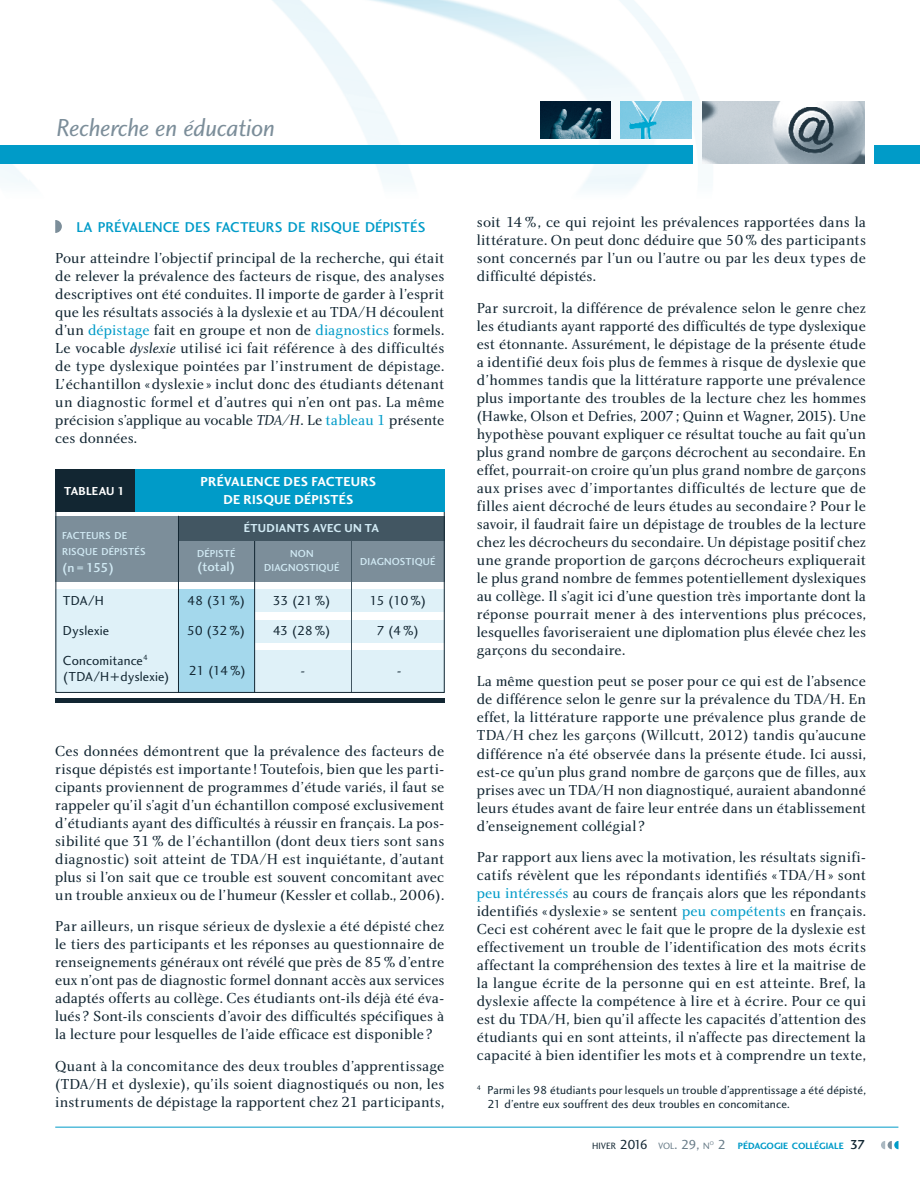
<style>
.page{position:relative;width:920px;height:1188px;background:#fff}
.page>*{position:absolute;margin:0;border:0;box-sizing:border-box;transform-origin:0 0}
.t1{font:25.5px "Charlotte Sans Book Italic Plain";letter-spacing:-.01em;color:#7c8e9a}
.Article__OK{font:15px/18px "Charlotte Book Plain";color:#122632;text-align:justify}
.SousTitre__OK{font:14.7px "Charlotte Sans Medium Plain";letter-spacing:.005em;color:#009bc8}
.t2{font:13.5px/16.5px "Charlotte Sans Book Plain";letter-spacing:.01em;color:#122632}
.Article__OK-2{font:13.5px/18px "Charlotte Sans Bold Plain";letter-spacing:.015em;color:#fff;text-align:center}
.t3{font:13.5px "Charlotte Sans Medium Plain";color:#d1eaf4}
.E-_texte_des_notes_e{font:12px/13.5px "Charlotte Sans Book Plain";letter-spacing:.01em;color:#122632}
.t4{font:12px "Charlotte Sans Bold Plain";letter-spacing:.02em;color:#d1eaf4}
.Article__OK-3{font:12px "Charlotte Sans Bold Plain";letter-spacing:.02em;color:#fff}
.t5{font:10.5px/16.5px "Charlotte Sans Medium Plain";letter-spacing:.015em;color:#d1eaf4}
.t6{font:9.45px "Charlotte Sans Bold Plain";color:#009bc8}
.t7{font:9.45px "Charlotte Sans Book Plain";color:#122632}
.t8{font:5.55px "Charlotte Sans Book Plain";color:#687c88}
.s1{color:#009bc8}
.s2{font-family:"Charlotte Book Italic Plain"}
.s3{font-size:13.5px}
.s4{color:#687c88}
.s5{font-size:13.5px;color:#687c88}
.s6{font-family:"Charlotte Sans Book Plain";font-size:13.5px;color:#687c88}
.s7{font-family:"Charlotte Sans Medium Plain";font-size:13.5px;color:#122632}
</style>
<div class="page">
<img style="left:29px;top:0;width:890px;height:190px">
<img style="left:0;top:163px;width:29px;height:20px">
<img style="left:702px;top:102px;width:162px;height:61px">
<img style="left:620px;top:102px;width:71px;height:36px">
<img style="left:540px;top:102px;width:70px;height:36px">
<svg style="left:881px;top:1141px;width:17px;height:8px"></svg>
<hr style="left:55px;top:1126px;width:843px;height:1px;background:#009bc8">
<div style="left:873px;top:145px;width:46px;height:18px;background:#009bc8"></div>
<div style="left:0;top:145px;width:692px;height:18px;background:#009bc8"></div>
<svg style="left:55px;top:220px;width:7px;height:13px"></svg>
<div style="left:55px;top:589px;width:125px;height:104px;background:#dff1f8"></div>
<div style="left:183px;top:650px;width:261px;height:43px;background:#dff1f8"></div>
<div style="left:183px;top:620px;width:261px;height:23px;background:#dff1f8"></div>
<div style="left:183px;top:589px;width:261px;height:23px;background:#dff1f8"></div>
<div style="left:55px;top:516px;width:389px;height:65px;background:#7c8e9a"></div>
<div style="left:179px;top:589px;width:75px;height:104px;background:#a4d8ec"></div>
<hr style="left:351px;top:516px;width:1px;height:177px;background:#425662">
<hr style="left:254px;top:516px;width:1px;height:177px;background:#122632">
<div style="left:178px;top:516px;width:266px;height:24px;background:#425662"></div>
<hr style="left:178px;top:516px;width:1px;height:177px;background:#122632">
<div style="left:55px;top:504px;width:389px;height:189px;border:1px solid #122632"></div>
<div style="left:55px;top:698px;width:389px;height:5px;background:#122632"></div>
<div style="left:131px;top:469px;width:313px;height:43px;background:#009bc8"></div>
<div style="left:55px;top:469px;width:79px;height:43px;background:#122632"></div>
<p class="t1" style="left:56px;top:112px;width:220px">Recherche en éducation</p>
<p class="SousTitre__OK" style="left:76px;top:219px;width:350px">LA PRÉVALENCE DES FACTEURS DE RISQUE DÉPISTÉS</p>
<p class="Article__OK" style="left:55px;top:249px;width:390px">Pour atteindre l’objectif principal de la recherche, qui était de relever la prévalence des facteurs de risque, des analyses descriptives ont été conduites. Il importe de garder à l’esprit que les résultats associés à la dyslexie et au TDA/H découlent d’un <span class="s1">dépistage</span> fait en groupe et non de <span class="s1">diagnostics</span> formels.<br>Le vocable <span class="s2">dyslexie</span> utilisé ici fait référence à des difficultés de type dyslexique pointées par l’instrument de dépistage.<br>L’échantillon « dyslexie » inclut donc des étudiants détenant un diagnostic formel et d’autres qui n’en ont pas. La même précision s’applique au vocable <span class="s2">TDA/H</span>. Le <span class="s1">tableau 1</span> présente ces données.</p>
<p class="Article__OK-3" style="left:64px;top:483px;width:62px">TABLEAU 1</p>
<p class="t5" style="left:62px;top:527px;width:85px">FACTEURS DE<br>RISQUE DÉPISTÉS</p>
<p class="t3" style="left:62px;top:559px;width:53px">(n=155)</p>
<p class="Article__OK-2" style="left:200px;top:472px;width:177px">PRÉVALENCE DES FACTEURS<br>DE RISQUE DÉPISTÉS</p>
<p class="t4" style="left:244px;top:521px;width:136px">ÉTUDIANTS AVEC UN TA</p>
<p class="t5" style="left:197px;top:545px;width:40px">DÉPISTÉ</p>
<p class="t5" style="left:290px;top:545px;width:25px">NON</p>
<p class="t3" style="left:197px;top:558px;width:39px">(total)</p>
<p class="t5" style="left:264px;top:558px;width:77px">DIAGNOSTIQUÉ</p>
<p class="t5" style="left:360px;top:552px;width:77px">DIAGNOSTIQUÉ</p>
<p class="t2" style="left:63px;top:591px;width:42px">TDA/H</p>
<p class="t2" style="left:187px;top:591px;width:60px">48 (31%)</p>
<p class="t2" style="left:273px;top:591px;width:59px">33 (21%)</p>
<p class="t2" style="left:369px;top:591px;width:58px">15 (10%)</p>
<p class="t2" style="left:63px;top:621px;width:48px">Dyslexie</p>
<p class="t2" style="left:187px;top:621px;width:60px">50 (32%)</p>
<p class="t2" style="left:272px;top:621px;width:59px">43 (28%)</p>
<p class="t2" style="left:376px;top:621px;width:44px">7 (4%)</p>
<p class="t2" style="left:63px;top:651px;width:108px">Concomitance<sup>4 </sup>(TDA/H+dyslexie)</p>
<p class="t2" style="left:189px;top:662px;width:58px">21 (14%)</p>
<p class="t2" style="left:300px;top:662px;width:6px">-</p>
<p class="t2" style="left:396px;top:662px;width:6px">-</p>
<p class="Article__OK" style="left:55px;top:741px;width:390px">Ces données démontrent que la prévalence des facteurs de risque dépistés est importante ! Toutefois, bien que les parti&shy;cipants proviennent de programmes d’étude variés, il faut se rappeler qu’il s’agit d’un échantillon composé exclusivement d’étudiants ayant des difficultés à réussir en français. La pos&shy;sibilité que 31% de l’échantillon (dont deux tiers sont sans diagnostic) soit atteint de TDA/H est inquiétante, d’autant plus si l’on sait que ce trouble est souvent concomitant avec un trouble anxieux ou de l’humeur (Kessler et collab., 2006).</p>
<p class="Article__OK" style="left:55px;top:917px;width:390px">Par ailleurs, un risque sérieux de dyslexie a été dépisté chez le tiers des participants et les réponses au questionnaire de renseignements généraux ont révélé que près de 85% d’entre eux n’ont pas de diagnostic formel donnant accès aux services adaptés offerts au collège. Ces étudiants ont-ils déjà été éva&shy;lués ? Sont-ils conscients d’avoir des difficultés spécifiques à la lecture pour lesquelles de l’aide efficace est disponible ?</p>
<p class="Article__OK" style="left:55px;top:1056px;width:390px">Quant à la concomitance des deux troubles d’apprentissage (TDA/H et dyslexie), qu’ils soient diagnostiqués ou non, les instruments de dépistage la rapportent chez 21 participants,</p>
<p class="Article__OK" style="left:476px;top:213px;width:390px">soit 14%, ce qui rejoint les prévalences rapportées dans la littérature. On peut donc déduire que 50% des participants sont concernés par l’un ou l’autre ou par les deux types de difficulté dépistés.</p>
<p class="Article__OK" style="left:476px;top:299px;width:390px">Par surcroit, la différence de prévalence selon le genre chez les étudiants ayant rapporté des difficultés de type dyslexique est étonnante. Assurément, le dépistage de la présente étude a identifié deux fois plus de femmes à risque de dyslexie que d’hommes tandis que la littérature rapporte une prévalence plus importante des troubles de la lecture chez les hommes (Hawke, Olson et Defries, 2007; Quinn et Wagner, 2015). Une hypothèse pouvant expliquer ce résultat touche au fait qu’un plus grand nombre de garçons décrochent au secondaire. En effet, pourrait-on croire qu’un plus grand nombre de garçons aux prises avec d’importantes difficultés de lecture que de filles aient décroché de leurs études au secondaire ? Pour le savoir, il faudrait faire un dépistage de troubles de la lecture chez les décrocheurs du secondaire. Un dépistage positif chez une grande proportion de garçons décrocheurs expliquerait le plus grand nombre de femmes potentiellement dyslexiques au collège. Il s’agit ici d’une question très importante dont la réponse pourrait mener à des interventions plus précoces, lesquelles favoriseraient une diplomation plus élevée chez les garçons du secondaire.</p>
<p class="Article__OK" style="left:476px;top:672px;width:390px">La même question peut se poser pour ce qui est de l’absence de différence selon le genre sur la prévalence du TDA/H. En effet, la littérature rapporte une prévalence plus grande de TDA/H chez les garçons (Willcutt, 2012) tandis qu’aucune différence n’a été observée dans la présente étude. Ici aussi, est-ce qu’un plus grand nombre de garçons que de filles, aux prises avec un TDA/H non diagnostiqué, auraient abandonné leurs études avant de faire leur entrée dans un établissement d’enseignement collégial ?</p>
<p class="Article__OK" style="left:476px;top:848px;width:390px">Par rapport aux liens avec la motivation, les résultats signifi&shy;catifs révèlent que les répondants identifiés « TDA/H» sont <span class="s1">peu intéressés</span> au cours de français alors que les répondants identifiés «dyslexie » se sentent <span class="s1">peu compétents</span> en français.<br>Ceci est cohérent avec le fait que le propre de la dyslexie est effectivement un trouble de l’identification des mots écrits affectant la compréhension des textes à lire et la maitrise de la langue écrite de la personne qui en est atteinte. Bref, la dyslexie affecte la compétence à lire et à écrire. Pour ce qui est du TDA/H, bien qu’il affecte les capacités d’attention des étudiants qui en sont atteints, il n’affecte pas directement la capacité à bien identifier les mots et à comprendre un texte,</p>
<p class="E-_texte_des_notes_e" style="left:487px;top:1083px;width:380px;text-indent:-10px"><sup>4</sup> Parmi les 98 étudiants pour lesquels un trouble d’apprentissage a été dépisté,<br>21 d’entre eux souffrent des deux troubles en concomitance.</p>
<p class="t7" style="left:592px;top:1140px;width:119px">HIVER <span class="s3">2016</span> <span class="s4">VOL</span><span class="s5">. 29,</span> <span class="s4">N</span></p>
<p class="t8" style="left:709px;top:1139px;width:6px">O</p>
<p class="t6" style="left:717px;top:1140px;width:149px"><span class="s6">2</span> PÉDAGOGIE COLLÉGIALE <span class="s7">37</span></p>
</div>
